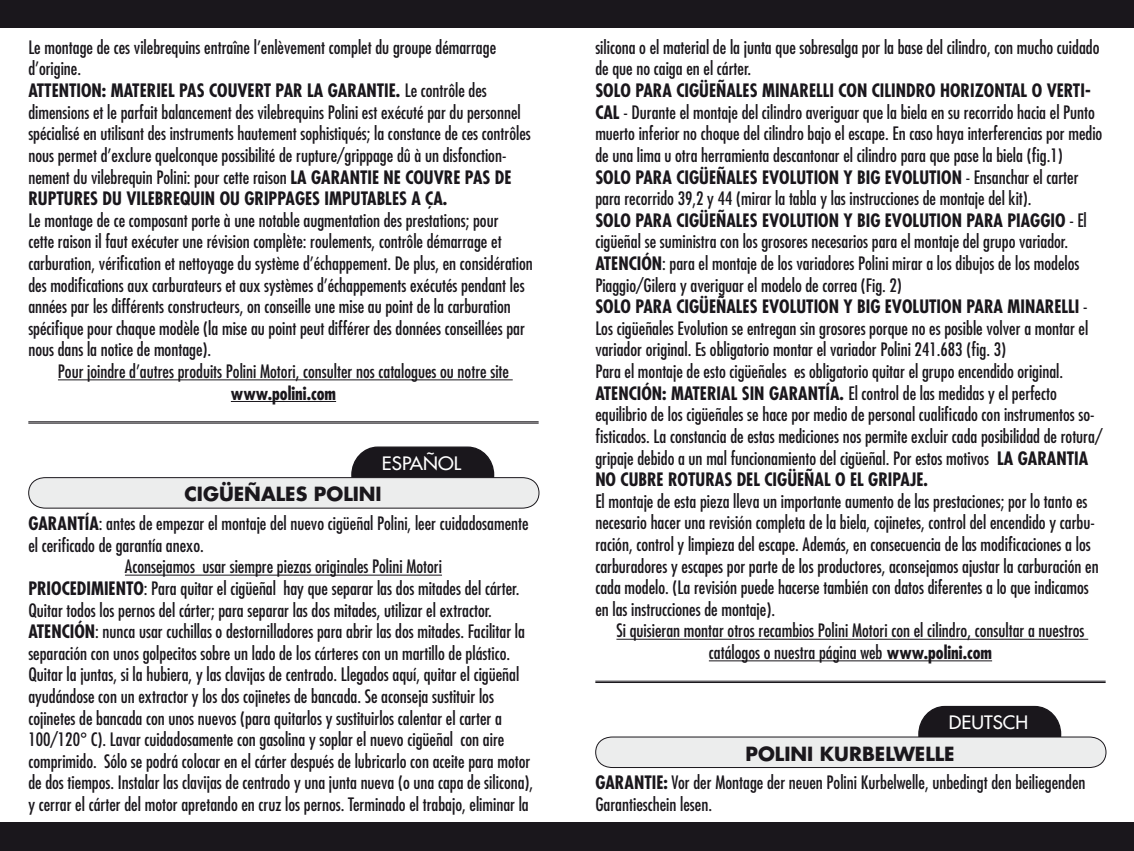
<style>
.page{position:relative;width:1134px;height:851px;background:#fff}
.page>*{position:absolute;margin:0;border:0;box-sizing:border-box;transform-origin:0 0}
.t1{font:700 19px "Futura LT";color:#1a171c}
.t2{font:condensed 18px/21.6px "Futura LT";color:#1a171c}
.t3{font:700 condensed 18px "Futura LT";color:#1a171c}
.t4{font:18px "Futura LT";letter-spacing:.005em;color:#fff;scale:1.05 1}
.s1{font-weight:700}
</style>
<div class="page">
<div style="left:0;top:0;width:595px;height:28px;background:#1a171c"></div>
<div style="left:0;top:822px;width:595px;height:28px;background:#1a171c"></div>
<div style="left:539px;top:0;width:595px;height:28px;background:#1a171c"></div>
<div style="left:539px;top:822px;width:595px;height:28px;background:#1a171c"></div>
<hr style="left:58px;top:379px;width:455px;height:1px;background:#1a171c">
<hr style="left:231px;top:401px;width:105px;height:1px;background:#1a171c">
<hr style="left:28px;top:421px;width:511px;height:1px;background:#1a171c">
<hr style="left:28px;top:422px;width:511px;height:1px;background:#1a171c">
<hr style="left:125px;top:574px;width:317px;height:1px;background:#1a171c">
<div style="left:352px;top:447px;width:142px;height:55px;background:#1a171c;border-radius:27px"></div>
<div style="left:351px;top:446px;width:143px;height:57px;border:1px solid #1a171c;border-radius:27px"></div>
<svg style="left:28px;top:477px;width:512px;height:31px;background:#e2e2e3"></svg>
<hr style="left:616px;top:638px;width:472px;height:1px;background:#1a171c">
<hr style="left:709px;top:660px;width:283px;height:1px;background:#1a171c">
<hr style="left:595px;top:680px;width:511px;height:1px;background:#1a171c">
<hr style="left:595px;top:682px;width:511px;height:1px;background:#1a171c">
<div style="left:919px;top:706px;width:142px;height:55px;background:#1a171c;border-radius:27px"></div>
<div style="left:918px;top:705px;width:143px;height:57px;border:1px solid #1a171c;border-radius:27px"></div>
<svg style="left:595px;top:736px;width:512px;height:32px;background:#dededf"></svg>
<p class="t2" style="left:28px;top:36px;width:504px">Le montage de ces vilebrequins entraîne l’enlèvement complet du groupe démarrage d’origine.<br><span class="s1">ATTENTION: MATERIEL PAS COUVERT PAR LA GARANTIE.</span> Le contrôle des dimensions et le parfait balancement des vilebrequins Polini est exécuté par du personnel spécialisé en utilisant des instruments hautement sophistiqués; la constance de ces contrôles nous permet d’exclure quelconque possibilité de rupture/grippage dû à un disfonction&shy;nement du vilebrequin Polini: pour cette raison <span class="s1">LA GARANTIE NE COUVRE PAS DE RUPTURES DU VILEBREQUIN OU GRIPPAGES IMPUTABLES A ÇA.</span></p>
<p class="t2" style="left:28px;top:209px;width:506px">Le montage de ce composant porte à une notable augmentation des prestations; pour<br>cette raison il faut exécuter une révision complète: roulements, contrôle démarrage et carburation, vérification et nettoyage du système d’échappement. De plus, en considération des modifications aux carburateurs et aux systèmes d’échappements exécutés pendant les années par les différents constructeurs, on conseille une mise au point de la carburation spécifique pour chaque modèle (la mise au point peut différer des données conseillées par nous dans la notice de montage).</p>
<p class="t2" style="left:58px;top:360px;width:453px">Pour joindre d’autres produits Polini Motori, consulter nos catalogues ou notre site</p>
<p class="t3" style="left:231px;top:382px;width:107px">www.polini.com</p>
<p class="t4" style="left:382px;top:451px;width:77px">ESPAÑOL</p>
<p class="t1" style="left:184px;top:481px;width:199px">CIGÜEÑALES POLINI</p>
<p class="t2" style="left:28px;top:512px;width:502px"><span class="s1">GARANTÍA</span>: antes de empezar el montaje del nuevo cigüeñal Polini, leer cuidadosamente</p>
<p class="t2" style="left:28px;top:534px;width:177px">el cerificado de garantía anexo.</p>
<p class="t2" style="left:125px;top:555px;width:319px">Aconsejamos usar siempre piezas originales Polini Motori</p>
<p class="t2" style="left:28px;top:577px;width:492px"><span class="s1">PRIOCEDIMIENTO</span>: Para quitar el cigüeñal hay que separar las dos mitades del cárter.</p>
<p class="t2" style="left:28px;top:599px;width:465px">Quitar todos los pernos del cárter; para separar las dos mitades, utilizar el extractor.</p>
<p class="t2" style="left:28px;top:620px;width:498px"><span class="s1">ATENCIÓN</span>: nunca usar cuchillas o destornilladores para abrir las dos mitades. Facilitar la</p>
<p class="t2" style="left:28px;top:642px;width:483px">separación con unos golpecitos sobre un lado de los cárteres con un martillo de plástico.</p>
<p class="t2" style="left:28px;top:663px;width:492px">Quitar la juntas, si la hubiera, y las clavijas de centrado. Llegados aquí, quitar el cigüeñal</p>
<p class="t2" style="left:28px;top:685px;width:467px">ayudándose con un extractor y los dos cojinetes de bancada. Se aconseja sustituir los</p>
<p class="t2" style="left:28px;top:707px;width:475px">cojinetes de bancada con unos nuevos (para quitarlos y sustituirlos calentar el carter a</p>
<p class="t2" style="left:28px;top:728px;width:477px">100/120° C). Lavar cuidadosamente con gasolina y soplar el nuevo cigüeñal con aire</p>
<p class="t2" style="left:28px;top:750px;width:504px">comprimido. Sólo se podrá colocar en el cárter después de lubricarlo con aceite para motor</p>
<p class="t2" style="left:28px;top:771px;width:506px">de dos tiempos. Instalar las clavijas de centrado y una junta nueva (o una capa de silicona),</p>
<p class="t2" style="left:28px;top:793px;width:502px">y cerrar el cárter del motor apretando en cruz los pernos. Terminado el trabajo, eliminar la</p>
<p class="t2" style="left:595px;top:36px;width:506px">silicona o el material de la junta que sobresalga por la base del cilindro, con mucho cuidado de que no caiga en el cárter.</p>
<p class="t2" style="left:595px;top:79px;width:508px"><span class="s1">SOLO PARA CIGÜEÑALES MINARELLI CON CILINDRO HORIZONTAL O VERTI-CAL</span> - Durante el montaje del cilindro averiguar que la biela en su recorrido hacia el Punto muerto inferior no choque del cilindro bajo el escape. En caso haya interferencias por medio de una lima u otra herramienta descantonar el cilindro para que pase la biela (fig.1)<br><span class="s1">SOLO PARA CIGÜEÑALES EVOLUTION Y BIG EVOLUTION</span> - Ensanchar el carter para recorrido 39,2 y 44 (mirar la tabla y las instrucciones de montaje del kit).<br><span class="s1">SOLO PARA CIGÜEÑALES EVOLUTION Y BIG EVOLUTION PARA PIAGGIO</span> - El cigüeñal se suministra con los grosores necesarios para el montaje del grupo variador.<br><span class="s1">ATENCIÓN</span>: para el montaje de los variadores Polini mirar a los dibujos de los modelos Piaggio/Gilera y averiguar el modelo de correa (Fig. 2)<br><span class="s1">SOLO PARA CIGÜEÑALES EVOLUTION Y BIG EVOLUTION PARA MINARELLI</span> - Los cigüeñales Evolution se entregan sin grosores porque no es posible volver a montar el variador original. Es obligatorio montar el variador Polini 241.683 (fig. 3)<br>Para el montaje de esto cigüeñales es obligatorio quitar el grupo encendido original.<br><span class="s1">ATENCIÓN: MATERIAL SIN GARANTÍA.</span> El control de las medidas y el perfecto equilibrio de los cigüeñales se hace por medio de personal cualificado con instrumentos so&shy;fisticados. La constancia de estas mediciones nos permite excluir cada posibilidad de rotura/ gripaje debido a un mal funcionamiento del cigüeñal. Por estos motivos <span class="s1">LA GARANTIA NO CUBRE ROTURAS DEL CIGÜEÑAL O EL GRIPAJE.</span></p>
<p class="t2" style="left:595px;top:490px;width:505px">El montaje de esta pieza lleva un importante aumento de las prestaciones; por lo tanto es necesario hacer una revisión completa de la biela, cojinetes, control del encendido y carbu&shy;ración, control y limpieza del escape. Además, en consecuencia de las modificaciones a los carburadores y escapes por parte de los productores, aconsejamos ajustar la carburación en cada modelo. (La revisión puede hacerse también con datos diferentes a lo que indicamos en las instrucciones de montaje).</p>
<p class="t2" style="left:616px;top:619px;width:470px;text-align:center">Si quisieran montar otros recambios Polini Motori con el cilindro, consultar a nuestros catálogos o nuestra página web <span class="s1">www.polini.com</span></p>
<p class="t4" style="left:949px;top:711px;width:77px">DEUTSCH</p>
<p class="t1" style="left:745px;top:740px;width:211px">POLINI KURBELWELLE</p>
<p class="t2" style="left:595px;top:771px;width:492px"><span class="s1">GARANTIE:</span> Vor der Montage der neuen Polini Kurbelwelle, unbedingt den beiliegenden<br>Garantieschein lesen.</p>
</div>
